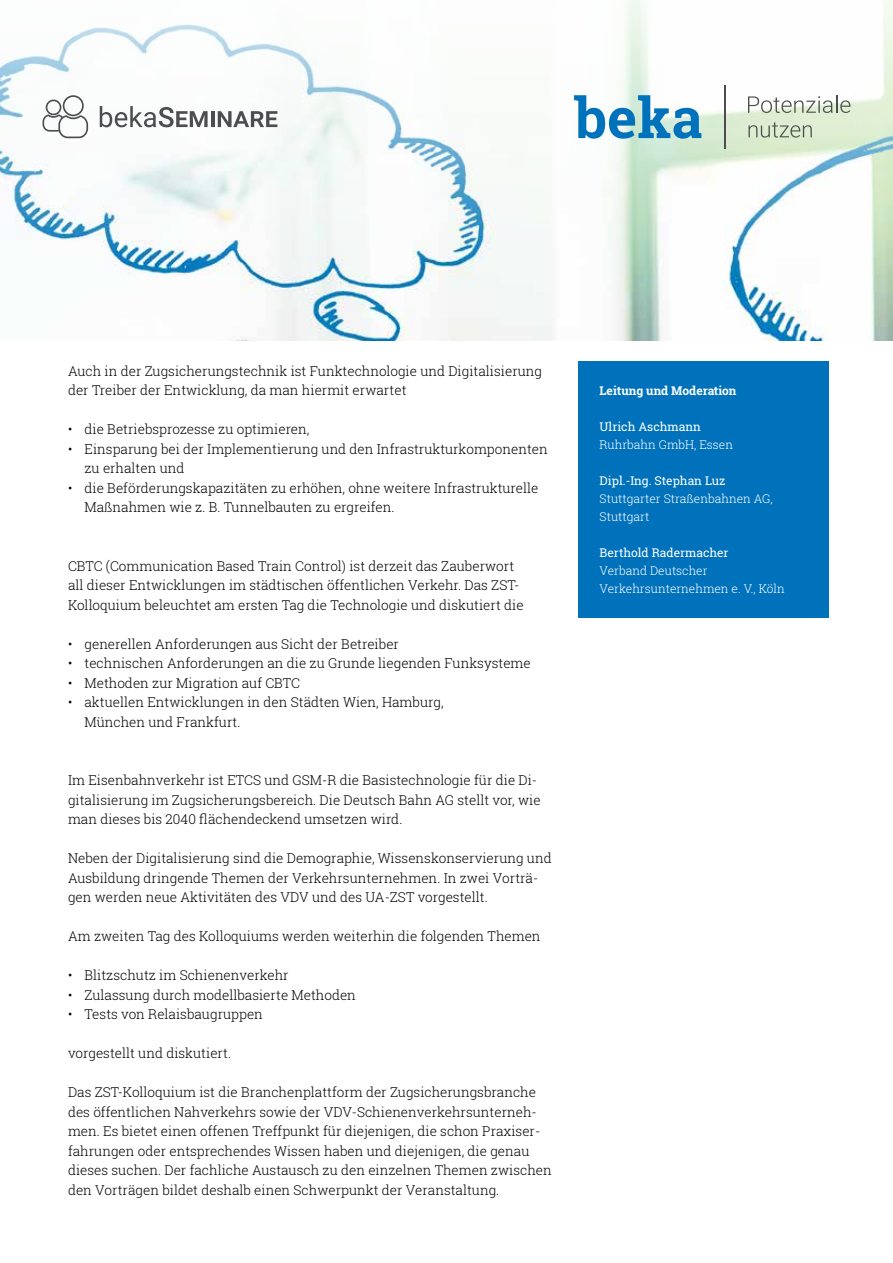
<style>
.page{position:relative;width:893px;height:1263px;background:#fff}
.page>*{position:absolute;margin:0;border:0;box-sizing:border-box;transform-origin:0 0}
.t1{font:300 13.5px/19.5px "Roboto Slab";color:#000}
.t2{font:300 12px/18px "Roboto Slab";color:#fff}
.t3{font:12px "Roboto Slab";color:#fff}
.t4{font:700 12px "Roboto Slab";color:#fff}
</style>
<div class="page">
<img style="left:240px;top:306px;width:653px;height:34px">
<svg style="left:0;top:0;width:893px;height:306px"></svg>
<div style="left:578px;top:361px;width:251px;height:257px;background:#0072bc"></div>
<svg style="left:574px;top:95px;width:127px;height:44px"></svg>
<hr style="left:724px;top:85px;width:1px;height:64px;background:#4d4d4f">
<svg style="left:748px;top:122px;width:64px;height:16px"></svg>
<svg style="left:748px;top:96px;width:102px;height:17px"></svg>
<svg style="left:100px;top:106px;width:108px;height:21px"></svg>
<hr style="left:211px;top:111px;width:3px;height:16px;background:#4d4d4f">
<svg style="left:218px;top:111px;width:59px;height:16px"></svg>
<svg style="left:43px;top:95px;width:45px;height:43px"></svg>
<p class="t1" style="left:68px;top:361px;width:476px">Auch in der Zugsicherungstechnik ist Funktechnologie und Digitalisierung der Treiber der Entwicklung, da man hiermit erwartet</p>
<p class="t1" style="left:68px;top:419px;width:243px">• die Betriebsprozesse zu optimieren,</p>
<p class="t1" style="left:85px;top:439px;width:465px;text-indent:-16px">• Einsparung bei der Implementierung und den Infrastrukturkomponenten zu erhalten und</p>
<p class="t1" style="left:85px;top:478px;width:455px;text-indent:-16px">• die Beförderungskapazitäten zu erhöhen, ohne weitere Infrastrukturelle<br>Maßnahmen wie z. B. Tunnelbauten zu ergreifen.</p>
<p class="t1" style="left:68px;top:556px;width:457px">CBTC (Communication Based Train Control) ist derzeit das Zauberwort all dieser Entwicklungen im städtischen öffentlichen Verkehr. Das ZST-<br>Kolloquium beleuchtet am ersten Tag die Technologie und diskutiert die</p>
<p class="t1" style="left:68px;top:634px;width:332px">• generellen Anforderungen aus Sicht der Betreiber</p>
<p class="t1" style="left:68px;top:653px;width:464px">• technischen Anforderungen an die zu Grunde liegenden Funksysteme</p>
<p class="t1" style="left:68px;top:673px;width:233px">• Methoden zur Migration auf CBTC</p>
<p class="t1" style="left:85px;top:692px;width:361px;text-indent:-16px">• aktuellen Entwicklungen in den Städten Wien, Hamburg,<br>München und Frankfurt.</p>
<p class="t1" style="left:68px;top:770px;width:474px">Im Eisenbahnverkehr ist ETCS und GSM-R die Basistechnologie für die Di&shy;gitalisierung im Zugsicherungsbereich. Die Deutsch Bahn AG stellt vor, wie man dieses bis 2040 flächendeckend umsetzen wird.</p>
<p class="t1" style="left:68px;top:848px;width:485px">Neben der Digitalisierung sind die Demographie, Wissenskonservierung und<br>Ausbildung dringende Themen der Verkehrsunternehmen. In zwei Vorträ&shy;gen werden neue Aktivitäten des VDV und des UA-ZST vorgestellt.</p>
<p class="t1" style="left:68px;top:926px;width:474px">Am zweiten Tag des Kolloquiums werden weiterhin die folgenden Themen</p>
<p class="t1" style="left:68px;top:965px;width:222px">• Blitzschutz im Schienenverkehr</p>
<p class="t1" style="left:68px;top:984px;width:289px">• Zulassung durch modellbasierte Methoden</p>
<p class="t1" style="left:68px;top:1004px;width:196px">• Tests von Relaisbaugruppen</p>
<p class="t1" style="left:68px;top:1043px;width:165px">vorgestellt und diskutiert.</p>
<p class="t1" style="left:68px;top:1082px;width:485px">Das ZST-Kolloquium ist die Branchenplattform der Zugsicherungsbranche des öffentlichen Nahverkehrs sowie der VDV-Schienenverkehrsunterneh&shy;men. Es bietet einen offenen Treffpunkt für diejenigen, die schon Praxiser&shy;fahrungen oder entsprechendes Wissen haben und diejenigen, die genau dieses suchen. Der fachliche Austausch zu den einzelnen Themen zwischen den Vorträgen bildet deshalb einen Schwerpunkt der Veranstaltung.</p>
<p class="t4" style="left:600px;top:383px;width:138px">Leitung und Moderation</p>
<p class="t3" style="left:600px;top:419px;width:103px">Ulrich Aschmann</p>
<p class="t2" style="left:600px;top:436px;width:135px">Ruhrbahn GmbH, Essen</p>
<p class="t3" style="left:600px;top:473px;width:127px">Dipl.-Ing. Stephan Luz</p>
<p class="t2" style="left:600px;top:490px;width:175px">Stuttgarter Straßenbahnen AG,<br>Stuttgart</p>
<p class="t3" style="left:600px;top:545px;width:131px">Berthold Radermacher</p>
<p class="t2" style="left:600px;top:562px;width:187px">Verband Deutscher<br>Verkehrsunternehmen e. V., Köln</p>
</div>
